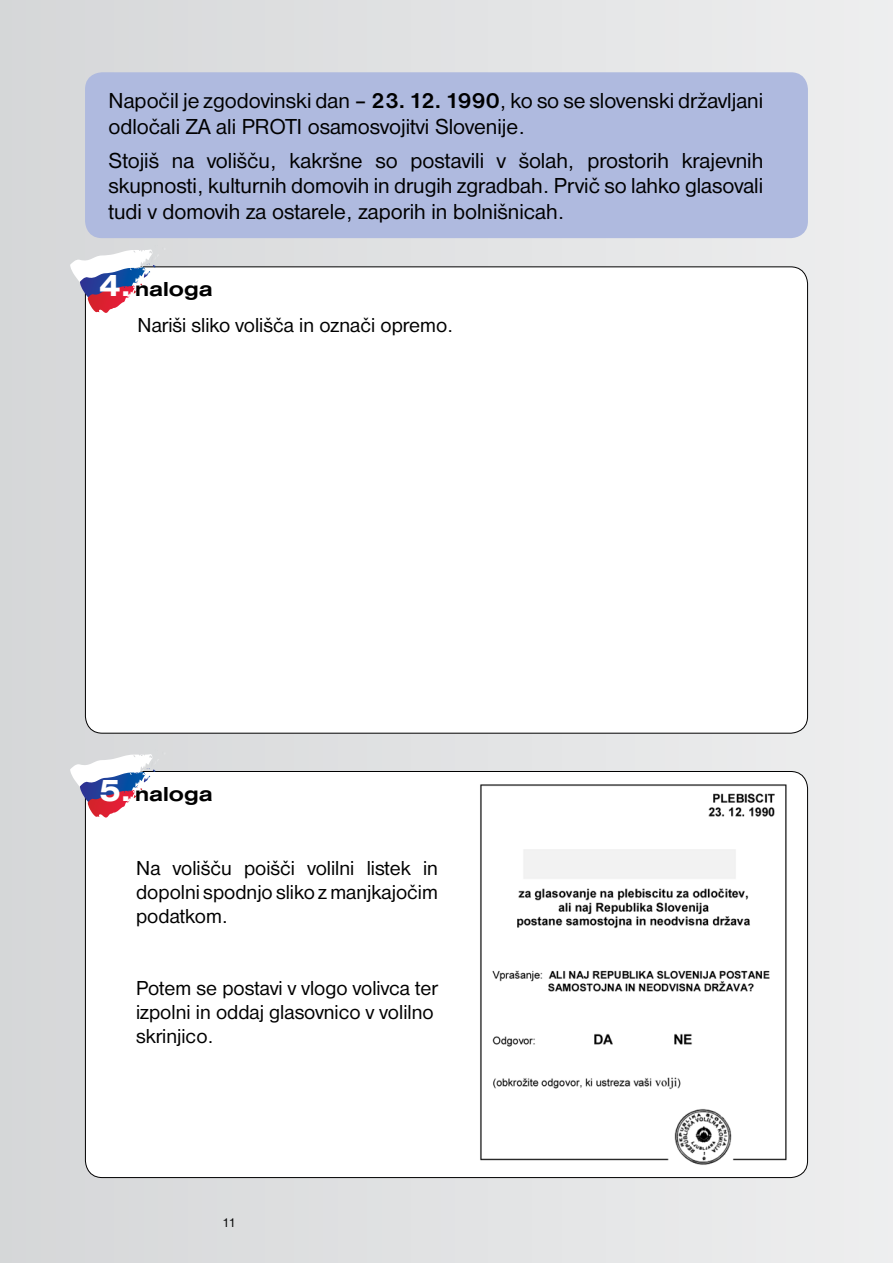
<style>
.page{position:relative;width:893px;height:1263px;background:#e1e2e4}
.page>*{position:absolute;margin:0;border:0;box-sizing:border-box;transform-origin:0 0}
.t1{font:22.5px/25.5px "Nimbus San DEE";color:#000}
.t2{font:21px/24px "Nimbus San DEE";color:#000;text-align:justify}
.t3{font:21px "Nimbus San DEE Bold Exte";color:#000}
.t4{font:13.5px "Nimbus San DEE";color:#000}
.s1{font-weight:700}
.s2{font-size:31.5px;color:#fff}
</style>
<div class="page">
<div style="left:85px;top:267px;width:722px;height:466px;background:#fff;border-radius:17px"></div>
<svg style="left:70px;top:245px;width:96px;height:68px"></svg>
<div style="left:85px;top:771px;width:722px;height:406px;background:#fff;border-radius:17px"></div>
<svg style="left:70px;top:750px;width:96px;height:68px"></svg>
<div style="left:85px;top:72px;width:723px;height:166px;background:#afbadf;border-radius:17px"></div>
<img style="left:480px;top:784px;width:307px;height:381px">
<p class="t1" style="left:108px;top:88px;width:656px">Napočil je zgodovinski dan – <span class="s1">23. 12. 1990</span>, ko so se slovenski državljani odločali ZA ali PROTI osamosvojitvi Slovenije.</p>
<p class="t1" style="left:108px;top:148px;width:656px;text-align:justify">Stojiš na volišču, kakršne so postavili v šolah, prostorih krajevnih skupnosti, kulturnih domovih in drugih zgradbah. Prvič so lahko glasovali tudi v domovih za ostarele, zaporih in bolnišnicah.</p>
<p class="t3" style="left:98px;top:278px;width:116px"><span class="s2">4.</span> naloga</p>
<p class="t2" style="left:137px;top:313px;width:318px">Nariši sliko volišča in označi opremo.</p>
<p class="t3" style="left:98px;top:782px;width:116px"><span class="s2">5.</span> naloga</p>
<p class="t2" style="left:136px;top:856px;width:303px">Na volišču poišči volilni listek in dopolni spodnjo sliko z manjkajočim podatkom.</p>
<p class="t2" style="left:136px;top:976px;width:303px;text-align:left">Potem se postavi v vlogo volivca ter izpolni in oddaj glasovnico v volilno skrinjico.</p>
<p class="t4" style="left:222px;top:1215px;width:15px">11</p>
</div>
